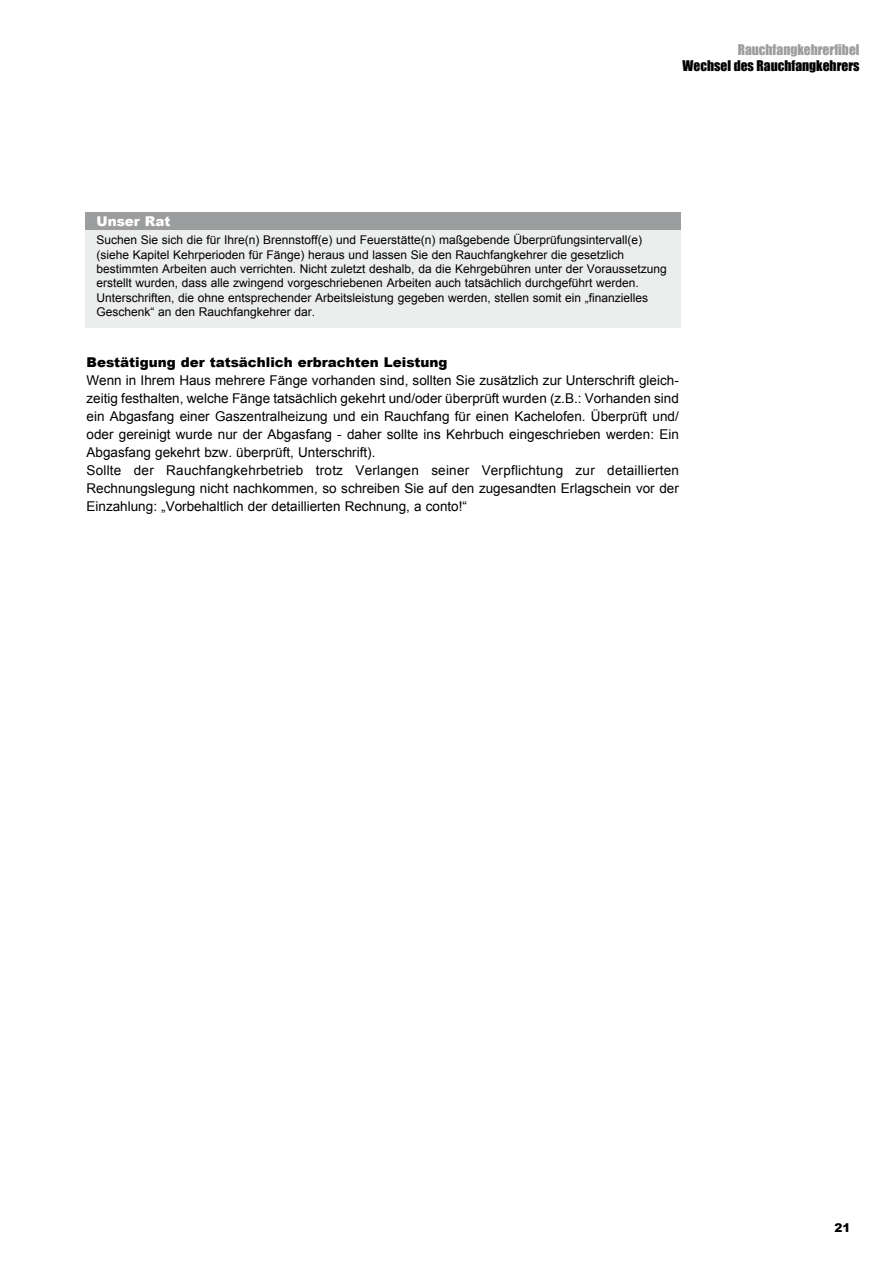
<style>
.page{position:relative;width:893px;height:1263px;background:#fff}
.page>*{position:absolute;margin:0;border:0;box-sizing:border-box;transform-origin:0 0}
.t1{font:13.5px/18px "Arial";color:#000}
.t2{font:900 13.5px "Arial";color:#000}
.t3{font:13.5px "Impact";color:#000}
.t4{font:13.5px "Impact";color:#9c9d9f}
.t5{font:900 13.5px "Arial";color:#fff}
.t6{font:12px/14.4px "Arial";color:#000}
.t7{font:900 12px "Arial";color:#000}
</style>
<div class="page">
<div style="left:85px;top:227px;width:595px;height:100px;background:#eceded"></div>
<div style="left:85px;top:213px;width:595px;height:17px;background:#9c9d9f"></div>
<p class="t4" style="left:738px;top:39px;width:123px">Rauchfangkehrerfibel</p>
<p class="t3" style="left:682px;top:55px;width:179px">Wechsel des Rauchfangkehrers</p>
<p class="t5" style="left:96px;top:211px;width:75px">Unser Rat</p>
<p class="t6" style="left:96px;top:233px;width:572px">Suchen Sie sich die für Ihre(n) Brennstoff(e) und Feuerstätte(n) maßgebende Überprüfungsintervall(e) (siehe Kapitel Kehrperioden für Fänge) heraus und lassen Sie den Rauchfangkehrer die gesetzlich bestimmten Arbeiten auch verrichten. Nicht zuletzt deshalb, da die Kehrgebühren unter der Voraussetzung erstellt wurden, dass alle zwingend vorgeschriebenen Arbeiten auch tatsächlich durchgeführt werden.<br>Unterschriften, die ohne entsprechender Arbeitsleistung gegeben werden, stellen somit ein „finanzielles Geschenk“ an den Rauchfangkehrer dar.</p>
<p class="t2" style="left:87px;top:352px;width:363px">Bestätigung der tatsächlich erbrachten Leistung</p>
<p class="t1" style="left:87px;top:371px;width:594px">Wenn in Ihrem Haus mehrere Fänge vorhanden sind, sollten Sie zusätzlich zur Unterschrift gleich&shy;zeitig festhalten, welche Fänge tatsächlich gekehrt und/oder überprüft wurden (z.B.: Vorhanden sind ein Abgasfang einer Gaszentralheizung und ein Rauchfang für einen Kachelofen. Überprüft und/ oder gereinigt wurde nur der Abgasfang - daher sollte ins Kehrbuch eingeschrieben werden: Ein Abgasfang gekehrt bzw. überprüft, Unterschrift).<br>Sollte der Rauchfangkehrbetrieb trotz Verlangen seiner Verpflichtung zur detaillierten Rechnungslegung nicht nachkommen, so schreiben Sie auf den zugesandten Erlagschein vor der Einzahlung: „Vorbehaltlich der detaillierten Rechnung, a conto!“</p>
<p class="t7" style="left:834px;top:1218px;width:18px">21</p>
</div>
